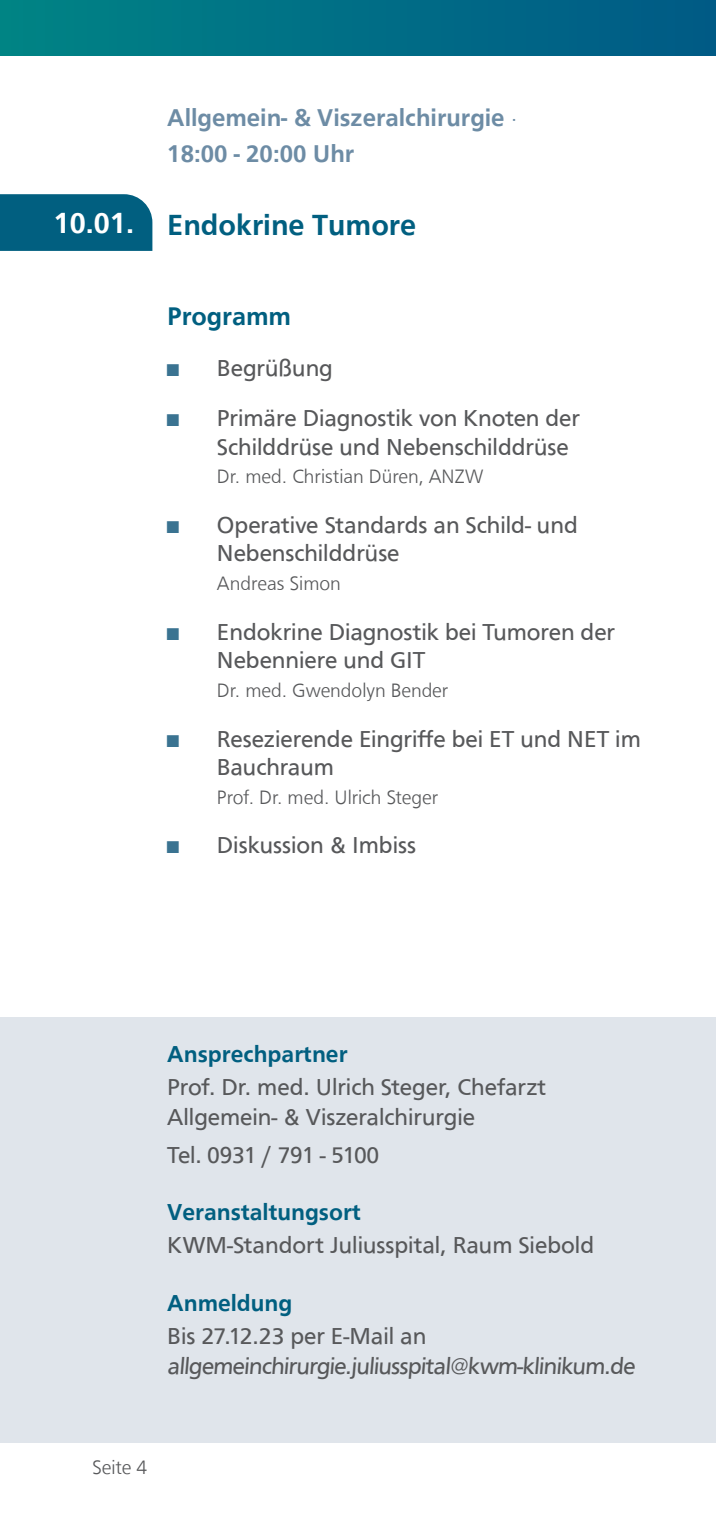
<style>
.page{position:relative;width:716px;height:1531px;background:#fff}
.page>*{position:absolute;margin:0;border:0;box-sizing:border-box;transform-origin:0 0}
.t1{font:500 30px "Front Page";color:#015f80}
.t2{font:500 26.25px "Front Page";color:#015f80}
.t3{font:500 25px/36px "Front Page";color:#6d8ca5}
.t4{font:23.75px/28.5px "Front Page";color:#57585a}
.t5{font:500 23.75px "Front Page";color:#015f80}
.t6{font:23.75px "Front Page";letter-spacing:-.03em;color:#57585a}
.t7{font:300 20px "Front Page";color:#57585a}
.s1{font-weight:300}
.s2{color:#fff}
.s3{font-size:17.5px;color:#3a7391}
</style>
<div class="page">
<div style="left:0;top:0;width:716px;height:56px;background:linear-gradient(to right,#008385,#005a86)"></div>
<div style="left:0;top:1017px;width:716px;height:425px;background:#e0e5eb"></div>
<div style="left:0;top:194px;width:152px;height:57px;background:#015f80"></div>
<p class="t3" style="left:167px;top:98px;width:352px">Allgemein- &amp; Viszeralchirurgie <span class="s1">·<br></span>18:00 - 20:00 Uhr</p>
<p class="t1" style="left:54px;top:203px;width:364px"><span class="s2">10.01.</span> Endokrine Tumore</p>
<p class="t2" style="left:167px;top:297px;width:125px">Programm</p>
<p class="t4" style="left:167px;top:352px;width:167px"><span class="s3">■</span> Begrüßung</p>
<p class="t4" style="left:217px;top:402px;width:364px;text-indent:-50px"><span class="s3">■</span> Primäre Diagnostik von Knoten der<br>Schilddrüse und Nebenschilddrüse</p>
<p class="t7" style="left:217px;top:462px;width:268px">Dr. med. Christian Düren, ANZW</p>
<p class="t4" style="left:217px;top:509px;width:362px;text-indent:-50px"><span class="s3">■</span> Operative Standards an Schild- und<br>Nebenschilddrüse</p>
<p class="t7" style="left:217px;top:569px;width:125px">Andreas Simon</p>
<p class="t4" style="left:217px;top:616px;width:400px;text-indent:-50px"><span class="s3">■</span> Endokrine Diagnostik bei Tumoren der<br>Nebenniere und GIT</p>
<p class="t7" style="left:217px;top:675px;width:233px">Dr. med. Gwendolyn Bender</p>
<p class="t4" style="left:217px;top:722px;width:425px;text-indent:-50px"><span class="s3">■</span> Resezierende Eingriffe bei ET und NET im<br>Bauchraum</p>
<p class="t7" style="left:217px;top:782px;width:223px">Prof. Dr. med. Ulrich Steger</p>
<p class="t4" style="left:167px;top:829px;width:250px"><span class="s3">■</span> Diskussion &amp; Imbiss</p>
<p class="t5" style="left:167px;top:1036px;width:182px">Ansprechpartner</p>
<p class="t4" style="left:167px;top:1071px;width:380px;line-height:30px">Prof. Dr. med. Ulrich Steger, Chefarzt<br>Allgemein- &amp; Viszeralchirurgie</p>
<p class="t6" style="left:167px;top:1137px;width:213px">Tel. 0931 / 791 - 5100</p>
<p class="t5" style="left:167px;top:1194px;width:195px">Veranstaltungsort</p>
<p class="t4" style="left:167px;top:1229px;width:428px">KWM-Standort Juliusspital, Raum Siebold</p>
<p class="t5" style="left:167px;top:1285px;width:126px">Anmeldung</p>
<p class="t4" style="left:167px;top:1319px;width:472px;line-height:30px">Bis 27.12.23 per E-Mail an allgemeinchirurgie.juliusspital<span class="s1">@</span>kwm-klinikum.de</p>
<p class="t7" style="left:92px;top:1453px;width:57px">Seite 4</p>
</div>
